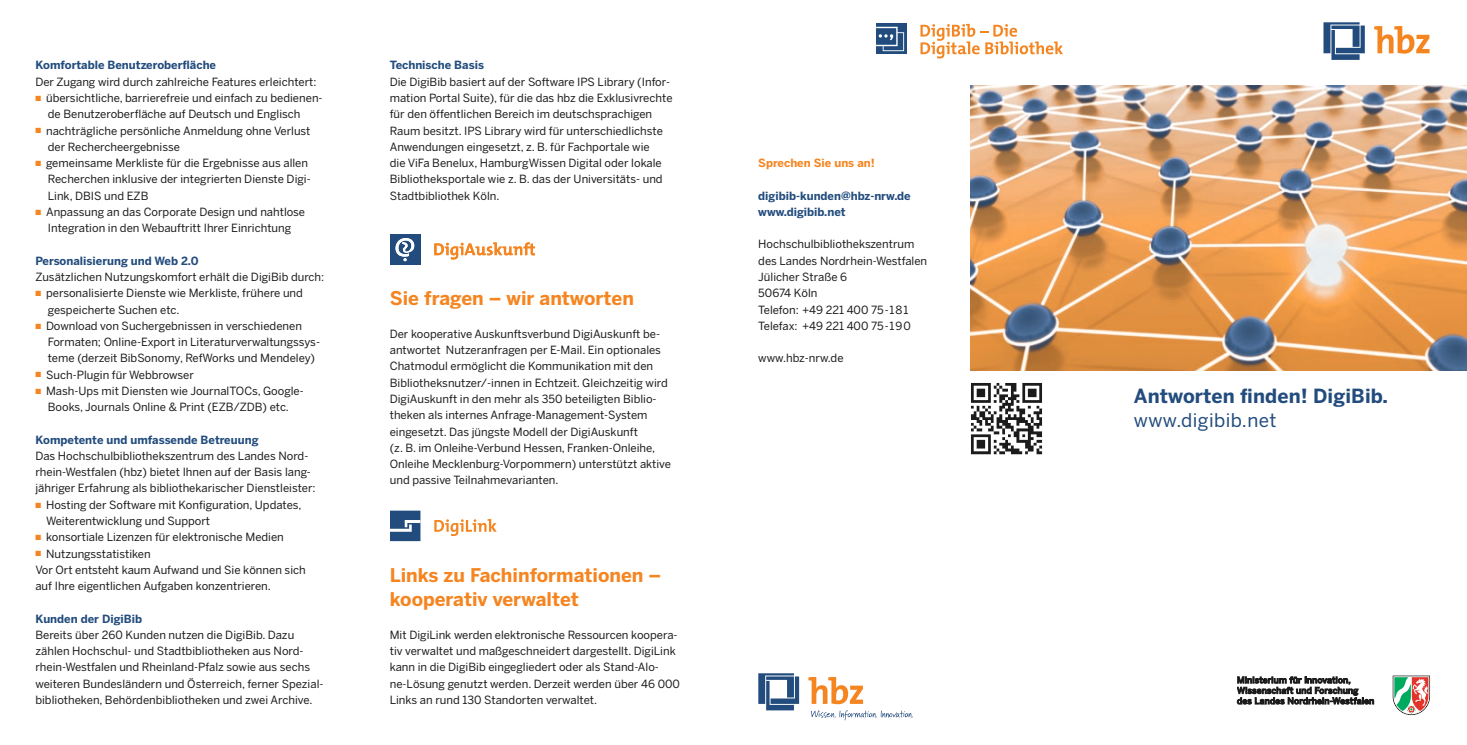
<style>
.page{position:relative;width:1467px;height:745px;background:#fff}
.page>*{position:absolute;margin:0;border:0;box-sizing:border-box;transform-origin:0 0}
.t1{font:700 19.38px "Benton Sans";letter-spacing:.005em;color:#224c7d}
.t2{font:700 18.75px/24.4px "Benton Sans";color:#f58520}
.t3{font:18.75px "Benton Sans";letter-spacing:.02em;color:#224c7d}
.t4{font:11.25px/16.2px "Benton Sans";color:#1c1b1c}
.t5{font:700 11.25px/16.2px "Benton Sans";color:#224c7d}
.t6{font:700 11.25px "Benton Sans";color:#f58520}
.s1{color:#f58520}
</style>
<div class="page">
<img style="left:971px;top:86px;width:496px;height:284px">
<svg style="left:876px;top:24px;width:30px;height:30px"></svg>
<svg style="left:876px;top:27px;width:28px;height:24px"></svg>
<svg style="left:920px;top:24px;width:143px;height:34px"></svg>
<svg style="left:1237px;top:676px;width:137px;height:29px"></svg>
<svg style="left:1393px;top:675px;width:37px;height:39px"></svg>
<svg style="left:808px;top:677px;width:55px;height:26px"></svg>
<svg style="left:758px;top:673px;width:41px;height:37px"></svg>
<svg style="left:811px;top:710px;width:102px;height:9px"></svg>
<svg style="left:1374px;top:26px;width:56px;height:28px"></svg>
<svg style="left:1323px;top:22px;width:42px;height:38px"></svg>
<img style="left:971px;top:383px;width:72px;height:72px">
<svg style="left:434px;top:242px;width:101px;height:17px"></svg>
<div style="left:390px;top:234px;width:30px;height:30px;background:#224c7d"></div>
<svg style="left:396px;top:238px;width:18px;height:23px"></svg>
<svg style="left:434px;top:519px;width:63px;height:16px"></svg>
<div style="left:390px;top:510px;width:30px;height:30px;background:#224c7d"></div>
<svg style="left:390px;top:520px;width:30px;height:11px"></svg>
<p class="t5" style="left:35px;top:57px;width:182px">Komfortable Benutzeroberfläche</p>
<p class="t4" style="left:35px;top:73px;width:283px">Der Zugang wird durch zahlreiche Features erleichtert:</p>
<p class="t4" style="left:48px;top:90px;width:276px;text-indent:-12px"><span class="s1">■</span> übersichtliche, barrierefreie und einfach zu bedienen&shy;de Benutzeroberfläche auf Deutsch und Englisch</p>
<p class="t4" style="left:48px;top:122px;width:264px;text-indent:-12px"><span class="s1">■</span> nachträgliche persönliche Anmeldung ohne Verlust der Rechercheergebnisse</p>
<p class="t4" style="left:48px;top:155px;width:264px;text-indent:-12px"><span class="s1">■</span> gemeinsame Merkliste für die Ergebnisse aus allen<br>Recherchen inklusive der integrierten Dienste Digi-<br>Link, DBIS und EZB</p>
<p class="t4" style="left:35px;top:203px;width:271px;text-align:center"><span class="s1">■</span> Anpassung an das Corporate Design und nahtlose<br>Integration in den Webauftritt Ihrer Einrichtung</p>
<p class="t5" style="left:35px;top:252px;width:165px">Personalisierung und Web 2.0</p>
<p class="t4" style="left:35px;top:268px;width:290px">Zusätzlichen Nutzungskomfort erhält die DigiBib durch:</p>
<p class="t4" style="left:48px;top:285px;width:257px;text-indent:-12px"><span class="s1">■</span> personalisierte Dienste wie Merkliste, frühere und gespeicherte Suchen etc.</p>
<p class="t4" style="left:48px;top:317px;width:274px;text-indent:-12px"><span class="s1">■</span> Download von Suchergebnissen in verschiedenen<br>Formaten; Online-Export in Literaturverwaltungssys&shy;teme (derzeit BibSonomy, RefWorks und Mendeley)</p>
<p class="t4" style="left:35px;top:366px;width:160px"><span class="s1">■</span> Such-Plugin für Webbrowser</p>
<p class="t4" style="left:35px;top:382px;width:270px;text-align:center"><span class="s1">■</span> Mash-Ups mit Diensten wie JournalTOCs, Google-<br>Books, Journals Online &amp; Print (EZB/ZDB) etc.</p>
<p class="t5" style="left:35px;top:431px;width:225px">Kompetente und umfassende Betreuung</p>
<p class="t4" style="left:35px;top:447px;width:282px">Das Hochschulbibliothekszentrum des Landes Nord&shy;rhein-Westfalen (hbz) bietet Ihnen auf der Basis lang&shy;jähriger Erfahrung als bibliothekarischer Dienstleister:</p>
<p class="t4" style="left:46px;top:496px;width:257px;text-indent:-11px"><span class="s1">■</span> Hosting der Software mit Konfiguration, Updates,<br>Weiterentwicklung und Support</p>
<p class="t4" style="left:35px;top:528px;width:250px"><span class="s1">■</span> konsortiale Lizenzen für elektronische Medien</p>
<p class="t4" style="left:35px;top:545px;width:272px"><span class="s1">■</span> Nutzungsstatistiken<br>Vor Ort entsteht kaum Aufwand und Sie können sich auf Ihre eigentlichen Aufgaben konzentrieren.</p>
<p class="t5" style="left:35px;top:610px;width:108px">Kunden der DigiBib</p>
<p class="t4" style="left:35px;top:626px;width:290px">Bereits über 260 Kunden nutzen die DigiBib. Dazu zählen Hochschul- und Stadtbibliotheken aus Nord&shy;rhein-Westfalen und Rheinland-Pfalz sowie aus sechs weiteren Bundesländern und Österreich, ferner Spezial&shy;bibliotheken, Behördenbibliotheken und zwei Archive.</p>
<p class="t5" style="left:390px;top:57px;width:96px">Technische Basis</p>
<p class="t4" style="left:390px;top:73px;width:284px">Die DigiBib basiert auf der Software IPS Library (Infor&shy;mation Portal Suite), für die das hbz die Exklusivrechte für den öffentlichen Bereich im deutschsprachigen Raum besitzt. IPS Library wird für unterschiedlichste Anwendungen eingesetzt, z. B. für Fachportale wie<br>die ViFa Benelux, HamburgWissen Digital oder lokale Bibliotheksportale wie z. B. das der Universitäts- und Stadtbibliothek Köln.</p>
<h2 class="t2" style="left:390px;top:286px;width:246px">Sie fragen – wir antworten</h2>
<p class="t4" style="left:390px;top:325px;width:283px">Der kooperative Auskunftsverbund DigiAuskunft be&shy;antwortet Nutzeranfragen per E-Mail. Ein optionales Chatmodul ermöglicht die Kommunikation mit den Bibliotheksnutzer/-innen in Echtzeit. Gleichzeitig wird DigiAuskunft in den mehr als 350 beteiligten Biblio&shy;theken als internes Anfrage-Management-System eingesetzt. Das jüngste Modell der DigiAuskunft<br>(z. B. im Onleihe-Verbund Hessen, Franken-Onleihe, Onleihe Mecklenburg-Vorpommern) unterstützt aktive und passive Teilnahmevarianten.</p>
<h2 class="t2" style="left:390px;top:562px;width:273px">Links zu Fachinformationen – kooperativ verwaltet</h2>
<p class="t4" style="left:390px;top:626px;width:292px">Mit DigiLink werden elektronische Ressourcen koopera&shy;tiv verwaltet und maßgeschneidert dargestellt. DigiLink kann in die DigiBib eingegliedert oder als Stand-Alo&shy;ne-Lösung genutzt werden. Derzeit werden über 46 000<br>Links an rund 130 Standorten verwaltet.</p>
<p class="t6" style="left:758px;top:156px;width:118px">Sprechen Sie uns an!</p>
<p class="t5" style="left:758px;top:187px;width:154px">digibib-kunden@hbz-nrw.de www.digibib.net</p>
<p class="t4" style="left:758px;top:236px;width:170px">Hochschulbibliothekszentrum des Landes Nordrhein-Westfalen<br>Jülicher Straße 6<br>50674 Köln<br>Telefon: +49 221 400 75-181<br>Telefax: +49 221 400 75-190</p>
<p class="t4" style="left:758px;top:350px;width:87px">www.hbz-nrw.de</p>
<h1 class="t1" style="left:1134px;top:384px;width:256px">Antworten finden! DigiBib.</h1>
<h2 class="t3" style="left:1134px;top:408px;width:144px">www.digibib.net</h2>
</div>
